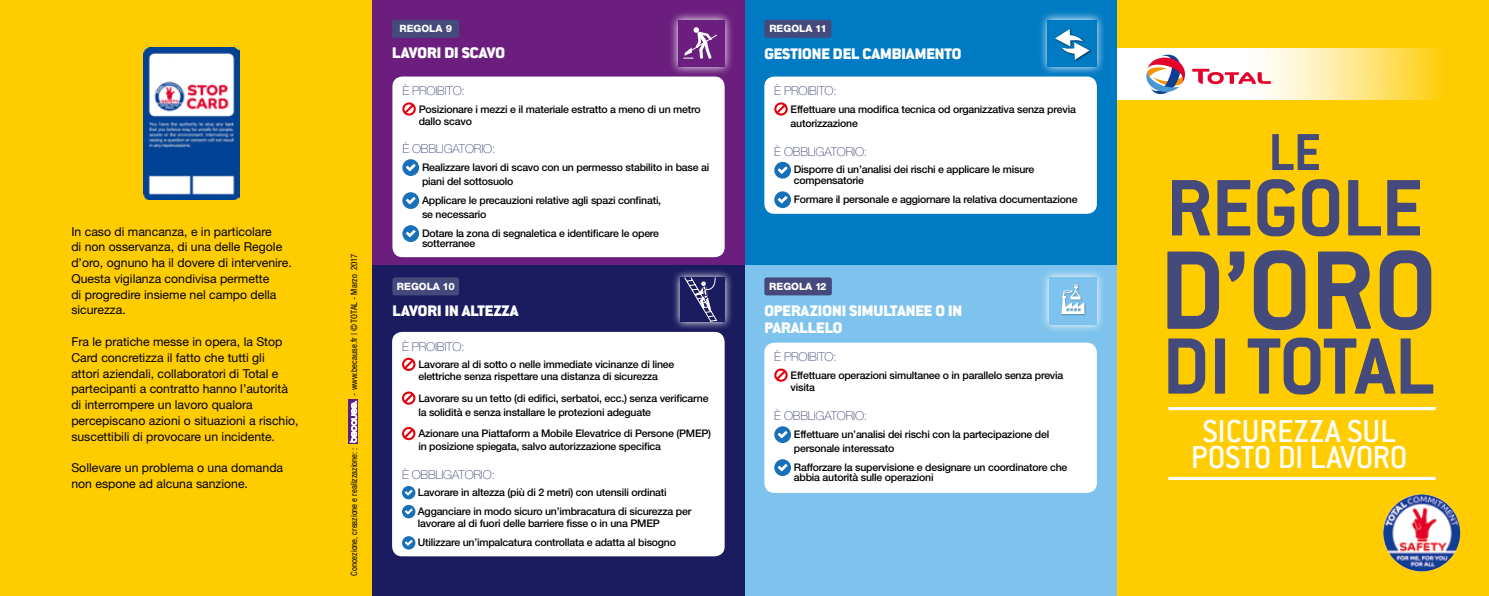
<style>
.page{position:relative;width:1489px;height:596px;background:#fff}
.page>*{position:absolute;margin:0;border:0;box-sizing:border-box;transform-origin:0 0}
.t1{font:700 122.5px "Conduit ITC";color:#444a7c}
.t2{font:700 87.85px "Conduit ITC";letter-spacing:-.01em;color:#444a7c}
.t3{font:700 87.5px "Conduit ITC";letter-spacing:-.025em;color:#444a7c}
.t4{font:700 57.05px "Conduit ITC";color:#444a7c}
.t5{font:500 34.82px/26.2px "Conduit ITC";color:#fff;text-align:center}
.t6{font:900 16.8px/16.8px "Conduit ITC Std";color:#fff}
.t7{font:12.25px/15.8px "Helvetica Neue LT Std";color:#000}
.t8{font:100 12.25px "Helvetica Neue LT Std";letter-spacing:-.02em;color:#444a7c}
.t9{font:500 10.5px/14px "Helvetica Neue LT Std";letter-spacing:-.02em;color:#000}
.t10{font:800 10.15px "Helvetica Neue LT Std";color:#fff}
.t11{font:condensed 8.75px "Helvetica Neue LT Std";color:#000}
</style>
<div class="page">
<div style="left:1115px;top:0;width:373px;height:595px;background:#fc0"></div>
<div style="left:0;top:0;width:372px;height:595px;background:#fc0"></div>
<img style="left:1383px;top:494px;width:76px;height:77px;border-radius:38px">
<svg style="left:1116px;top:48px;width:326px;height:52px;background:#fdeba3"></svg>
<svg style="left:1145px;top:54px;width:125px;height:43px;background:#eacdd4"></svg>
<hr style="left:1168px;top:407px;width:267px;height:3px;background:#fff">
<hr style="left:1168px;top:476px;width:267px;height:3px;background:#fff">
<div style="left:744px;top:264px;width:372px;height:331px;background:#7ec3ed"></div>
<div style="left:764px;top:342px;width:332px;height:150px;background:#fff;border-radius:10px"></div>
<svg style="left:774px;top:368px;width:14px;height:14px"></svg>
<div style="left:774px;top:426px;width:17px;height:16px;background:#1770b8;border-radius:50%"></div>
<svg style="left:777px;top:431px;width:10px;height:7px"></svg>
<div style="left:774px;top:459px;width:17px;height:16px;background:#1770b8;border-radius:50%"></div>
<svg style="left:777px;top:464px;width:10px;height:7px"></svg>
<div style="left:744px;top:0;width:372px;height:264px;background:#007ac2"></div>
<div style="left:764px;top:76px;width:332px;height:138px;background:#fff;border-radius:10px"></div>
<svg style="left:774px;top:102px;width:14px;height:14px"></svg>
<div style="left:774px;top:162px;width:17px;height:16px;background:#1770b8;border-radius:50%"></div>
<svg style="left:777px;top:166px;width:10px;height:8px"></svg>
<div style="left:774px;top:191px;width:17px;height:17px;background:#1770b8;border-radius:50%"></div>
<svg style="left:777px;top:196px;width:10px;height:7px"></svg>
<div style="left:764px;top:20px;width:67px;height:18px;background:#444a7c;border-radius:2px"></div>
<svg style="left:1040px;top:12px;width:64px;height:62px"></svg>
<div style="left:1047px;top:20px;width:49px;height:47px;background:#007ac2"></div>
<div style="left:1060px;top:41px;width:31px;height:21px;background:#000;opacity:.3"></div>
<svg style="left:1055px;top:29px;width:34px;height:31px"></svg>
<div style="left:372px;top:264px;width:372px;height:331px;background:#1b1b5f"></div>
<div style="left:392px;top:332px;width:332px;height:224px;background:#fff;border-radius:10px"></div>
<svg style="left:402px;top:357px;width:14px;height:14px"></svg>
<svg style="left:402px;top:391px;width:14px;height:14px"></svg>
<svg style="left:402px;top:427px;width:14px;height:13px"></svg>
<svg style="left:402px;top:485px;width:13px;height:14px"></svg>
<svg style="left:405px;top:489px;width:7px;height:6px"></svg>
<svg style="left:402px;top:504px;width:13px;height:14px"></svg>
<svg style="left:405px;top:508px;width:7px;height:6px"></svg>
<svg style="left:402px;top:536px;width:13px;height:13px"></svg>
<svg style="left:405px;top:539px;width:7px;height:6px"></svg>
<div style="left:392px;top:277px;width:67px;height:18px;background:#444a7c;border-radius:2px"></div>
<svg style="left:674px;top:271px;width:58px;height:58px"></svg>
<div style="left:680px;top:277px;width:44px;height:45px;background:#1b1b5f"></div>
<div style="left:372px;top:0;width:372px;height:264px;background:#6b1e7d"></div>
<div style="left:392px;top:76px;width:332px;height:181px;background:#fff;border-radius:10px"></div>
<svg style="left:402px;top:102px;width:14px;height:14px"></svg>
<div style="left:402px;top:159px;width:17px;height:17px;background:#1770b8;border-radius:50%"></div>
<svg style="left:406px;top:164px;width:9px;height:7px"></svg>
<div style="left:402px;top:192px;width:17px;height:17px;background:#1770b8;border-radius:50%"></div>
<svg style="left:406px;top:197px;width:9px;height:7px"></svg>
<div style="left:402px;top:225px;width:17px;height:17px;background:#1770b8;border-radius:50%"></div>
<svg style="left:406px;top:230px;width:9px;height:7px"></svg>
<div style="left:392px;top:20px;width:67px;height:18px;background:#444a7c;border-radius:2px"></div>
<svg style="left:671px;top:13px;width:61px;height:61px"></svg>
<div style="left:677px;top:20px;width:47px;height:47px;background:#6b1e7d"></div>
<svg style="left:683px;top:27px;width:34px;height:32px"></svg>
<svg style="left:349px;top:399px;width:9px;height:44px"></svg>
<svg style="left:350px;top:401px;width:7px;height:41px"></svg>
<svg style="left:1043px;top:271px;width:60px;height:60px"></svg>
<div style="left:1048px;top:277px;width:48px;height:48px;background:#7ec3ed"></div>
<div style="left:1060px;top:283px;width:27px;height:33px;background:#000;opacity:.3"></div>
<svg style="left:1061px;top:284px;width:23px;height:30px"></svg>
<div style="left:764px;top:277px;width:67px;height:18px;background:#444a7c;border-radius:2px"></div>
<img style="left:144px;top:47px;width:96px;height:152px">
<svg style="left:683px;top:276px;width:35px;height:47px"></svg>
<p class="t7" style="left:71px;top:223px;width:222px">In caso di mancanza, e in particolare<br>di non osservanza, di una delle Regole d’oro, ognuno ha il dovere di intervenire.<br>Questa vigilanza condivisa permette<br>di progredire insieme nel campo della sicurezza.</p>
<p class="t7" style="left:71px;top:333px;width:229px">Fra le pratiche messe in opera, la Stop Card concretizza il fatto che tutti gli<br>attori aziendali, collaboratori di Total e partecipanti a contratto hanno l’autorità di interrompere un lavoro qualora percepiscano azioni o situazioni a rischio, suscettibili di provocare un incidente.</p>
<p class="t7" style="left:71px;top:459px;width:213px">Sollevare un problema o una domanda non espone ad alcuna sanzione.</p>
<p class="t11" style="left:349px;top:395px;width:143px;rotate:-90deg">- www.because.fr | © TOTAL - Marzo 2017</p>
<p class="t11" style="left:349px;top:575px;width:129px;rotate:-90deg">Concezione, creazione e realizzazione: :</p>
<p class="t10" style="left:399px;top:23px;width:54px">REGOLA 9</p>
<h3 class="t6" style="left:392px;top:45px;width:114px">LAVORI DI SCAVO</h3>
<p class="t8" style="left:402px;top:84px;width:64px">È PROIBITO:</p>
<p class="t9" style="left:419px;top:103px;width:283px;line-height:12.2px">Posizionare i mezzi e il materiale estratto a meno di un metro dallo scavo</p>
<p class="t8" style="left:402px;top:142px;width:95px">È OBBLIGATORIO:</p>
<p class="t9" style="left:422px;top:160px;width:289px">Realizzare lavori di scavo con un permesso stabilito in base ai piani del sottosuolo</p>
<p class="t9" style="left:422px;top:193px;width:241px">Applicare le precauzioni relative agli spazi confinati, se necessario</p>
<p class="t9" style="left:422px;top:227px;width:238px;line-height:10.5px">Dotare la zona di segnaletica e identificare le opere sotterranee</p>
<p class="t10" style="left:397px;top:280px;width:59px">REGOLA 10</p>
<h3 class="t6" style="left:392px;top:302px;width:127px">LAVORI IN ALTEZZA</h3>
<p class="t8" style="left:402px;top:339px;width:64px">È PROIBITO:</p>
<p class="t9" style="left:418px;top:358px;width:257px;line-height:12.2px">Lavorare al di sotto o nelle immediate vicinanze di linee elettriche senza rispettare una distanza di sicurezza</p>
<p class="t9" style="left:418px;top:391px;width:292px">Lavorare su un tetto (di edifici, serbatoi, ecc.) senza verificarne la solidità e senza installare le protezioni adeguate</p>
<p class="t9" style="left:418px;top:427px;width:294px;line-height:12.2px">Azionare una Piattaform a Mobile Elevatrice di Persone (PMEP) in posizione spiegata, salvo autorizzazione specifica</p>
<p class="t8" style="left:402px;top:467px;width:95px">È OBBLIGATORIO:</p>
<p class="t9" style="left:418px;top:482px;width:275px;line-height:18.9px">Lavorare in altezza (più di 2 metri) con utensili ordinati<br>Agganciare in modo sicuro un’imbracatura di sicurezza per</p>
<p class="t9" style="left:418px;top:514px;width:260px;line-height:18.9px">lavorare al di fuori delle barriere fisse o in una PMEP<br>Utilizzare un’impalcatura controllata e adatta al bisogno</p>
<p class="t10" style="left:769px;top:23px;width:59px">REGOLA 11</p>
<h3 class="t6" style="left:764px;top:45px;width:198px">GESTIONE DEL CAMBIAMENTO</h3>
<p class="t8" style="left:774px;top:84px;width:64px">È PROIBITO:</p>
<p class="t9" style="left:790px;top:102px;width:287px">Effettuare una modifica tecnica od organizzativa senza previa autorizzazione</p>
<p class="t8" style="left:774px;top:144px;width:95px">È OBBLIGATORIO:</p>
<p class="t9" style="left:794px;top:164px;width:242px;line-height:10.5px">Disporre di un’analisi dei rischi e applicare le misure compensatorie</p>
<p class="t9" style="left:794px;top:192px;width:285px">Formare il personale e aggiornare la relativa documentazione</p>
<p class="t10" style="left:769px;top:280px;width:59px">REGOLA 12</p>
<h3 class="t6" style="left:764px;top:302px;width:199px">OPERAZIONI SIMULTANEE O IN<br>PARALLELO</h3>
<p class="t8" style="left:774px;top:350px;width:64px">È PROIBITO:</p>
<p class="t9" style="left:790px;top:369px;width:274px;line-height:12.2px">Effettuare operazioni simultanee o in parallelo senza previa visita</p>
<p class="t8" style="left:774px;top:408px;width:95px">È OBBLIGATORIO:</p>
<p class="t9" style="left:794px;top:426px;width:257px">Effettuare un’analisi dei rischi con la partecipazione del personale interessato</p>
<p class="t9" style="left:794px;top:461px;width:275px;line-height:10.5px">Rafforzare la supervisione e designare un coordinatore che abbia autorità sulle operazioni</p>
<h3 class="t4" style="left:1268px;top:119px;width:54px">LE</h3>
<h2 class="t2" style="left:1165px;top:156px;width:259px">REGOLE</h2>
<h1 class="t1" style="left:1159px;top:219px;width:280px">D’ORO</h1>
<h3 class="t3" style="left:1162px;top:315px;width:273px">DI TOTAL</h3>
<h3 class="t5" style="left:1190px;top:417px;width:218px">SICUREZZA SUL<br>POSTO DI LAVORO</h3>
</div>
